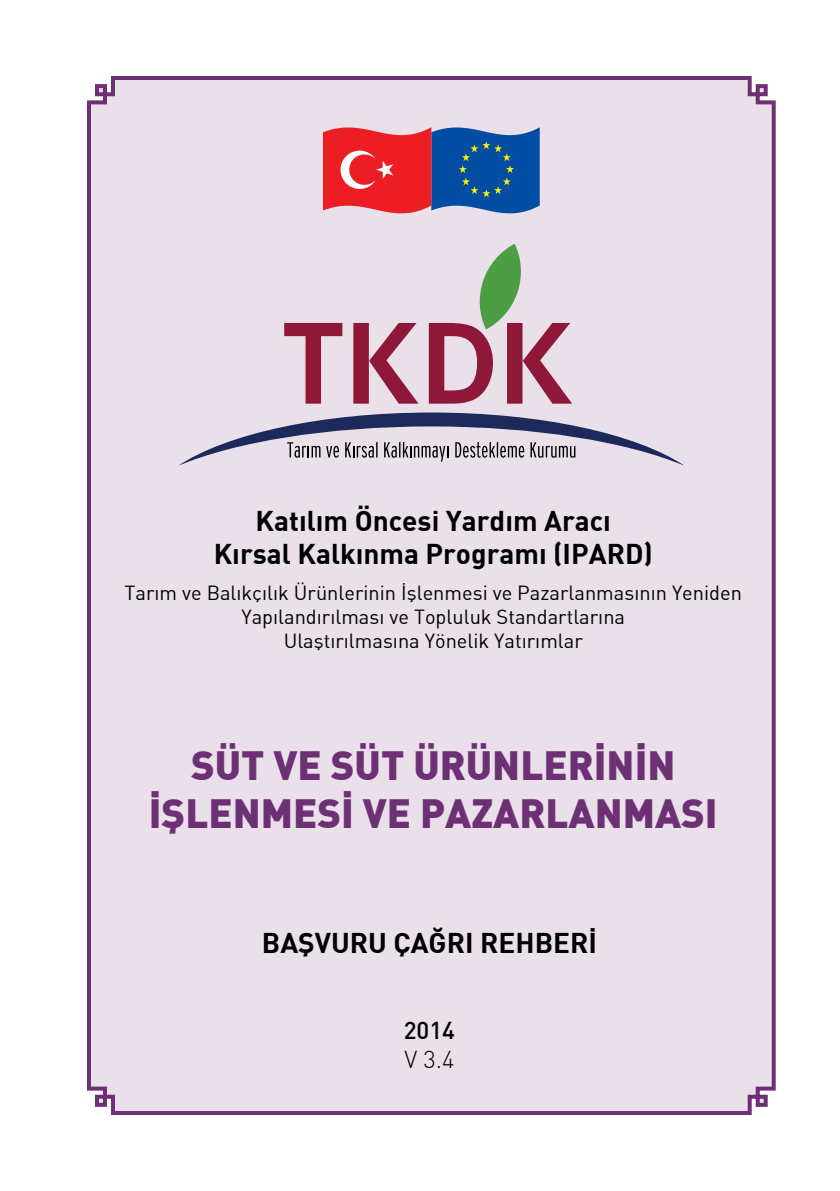
<style>
.page{position:relative;width:840px;height:1191px;background:#fff}
.page>*{position:absolute;margin:0;border:0;box-sizing:border-box;transform-origin:0 0}
.t1{font:900 40px/48px "DINT";color:#6d3075;text-align:center}
.t2{font:700 28px/33.6px "DINT";color:#000;text-align:center}
.t3{font:500 24px "DINT";color:#000}
.t4{font:300 24px "DINT";color:#000}
.t5{font:20px/24px "DINT";color:#000;text-align:center}
</style>
<div class="page">
<div style="left:87px;top:76px;width:689px;height:1039px;background:#e9e0ea"></div>
<svg style="left:284px;top:244px;width:288px;height:160px"></svg>
<svg style="left:178px;top:412px;width:506px;height:54px"></svg>
<svg style="left:323px;top:127px;width:216px;height:86px"></svg>
<h2 class="t2" style="left:213px;top:502px;width:440px">Katılım Öncesi Yardım Aracı<br>Kırsal Kalkınma Programı (IPARD)</h2>
<p class="t5" style="left:124px;top:580px;width:618px">Tarım ve Balıkçılık Ürünlerinin İşlenmesi ve Pazarlanmasının Yeniden<br>Yapılandırılması ve Topluluk Standartlarına<br>Ulaştırılmasına Yönelik Yatırımlar</p>
<h1 class="t1" style="left:149px;top:739px;width:570px">SÜT VE SÜT ÜRÜNLERİNİN<br>İŞLENMESİ VE PAZARLANMASI</h1>
<h2 class="t2" style="left:262px;top:924px;width:336px">BAŞVURU ÇAĞRI REHBERİ</h2>
<p class="t3" style="left:403px;top:1015px;width:53px">2014</p>
<p class="t4" style="left:404px;top:1044px;width:51px">V 3.4</p>
</div>
